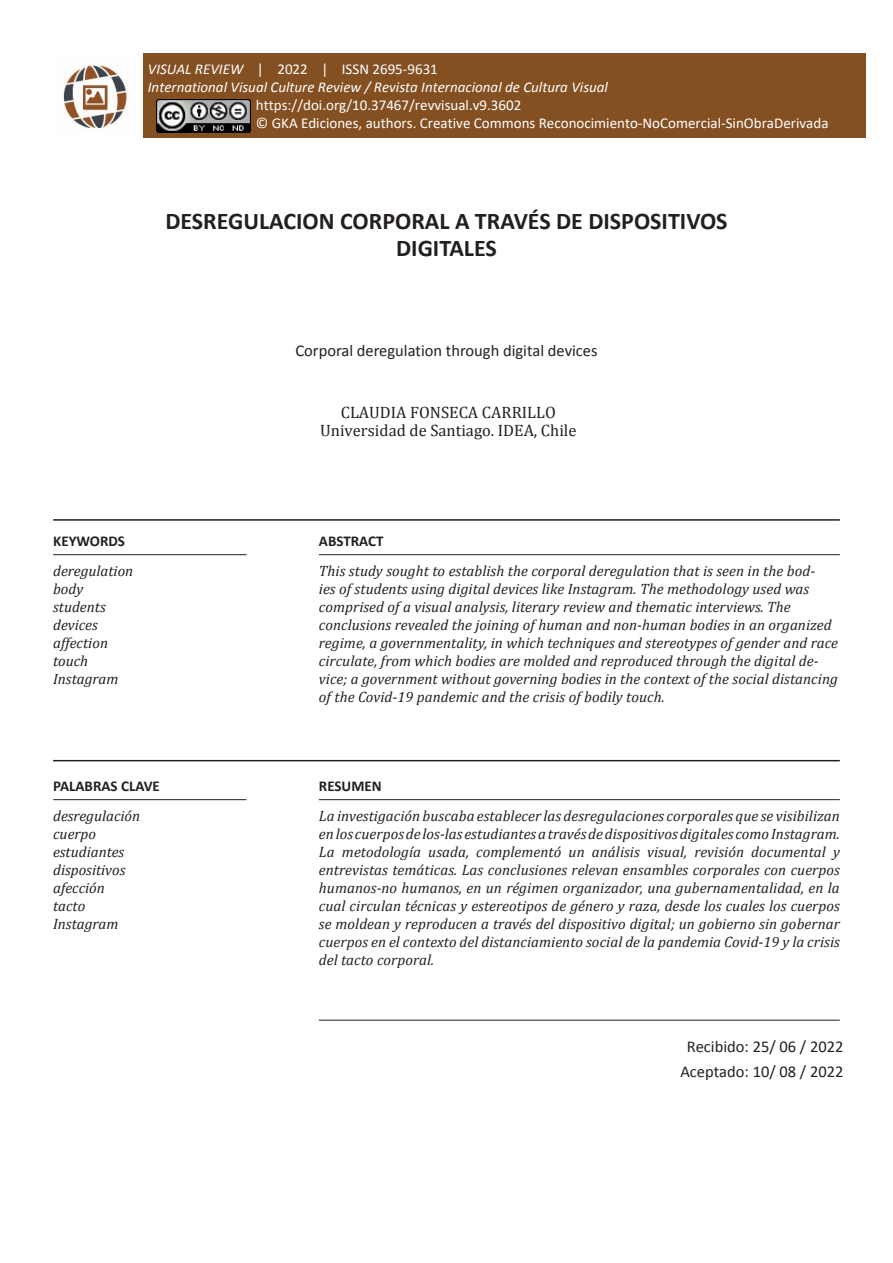
<style>
.page{position:relative;width:893px;height:1263px;background:#fff}
.page>*{position:absolute;margin:0;border:0;box-sizing:border-box;transform-origin:0 0}
.Titulo_Artículo{font:700 24px/27px "Calibri";color:#231f20;text-align:center}
.Cita{font:16.5px/18px "Cambria";color:#231f20;text-align:center}
.Titulo_Ingles{font:16.5px "Calibri";color:#231f20}
.DATE-HOME{font:16.5px/24.6px "Calibri";color:#231f20;text-align:center}
.CONTENT-HOME{font:italic 15px/18px "Cambria";letter-spacing:.005em;color:#231f20}
.t1{font:15px "Calibri";color:#fff}
.t2{font:italic 15px "Calibri";color:#fff}
.WORDS-HOME{font:700 15px "Calibri";color:#231f20}
.s1{font-style:italic}
</style>
<div class="page">
<hr style="left:53px;top:519px;width:787px;height:2px;background:#231f20">
<hr style="left:53px;top:760px;width:787px;height:1px;background:#231f20">
<hr style="left:53px;top:554px;width:194px;height:1px;background:#231f20">
<hr style="left:53px;top:799px;width:194px;height:1px;background:#231f20">
<hr style="left:319px;top:554px;width:521px;height:1px;background:#231f20">
<hr style="left:319px;top:799px;width:521px;height:1px;background:#231f20">
<hr style="left:319px;top:1020px;width:521px;height:1px;background:#231f20">
<img style="left:63px;top:64px;width:64px;height:66px">
<div style="left:143px;top:53px;width:723px;height:85px;background:#845022"></div>
<img style="left:156px;top:99px;width:95px;height:33px">
<p class="t1" style="left:148px;top:60px;width:292px"><span class="s1">VISUAL REVIEW</span> | 2022 | ISSN 2695-9631</p>
<p class="t2" style="left:148px;top:78px;width:462px">International Visual Culture Review / Revista Internacional de Cultura Visual</p>
<p class="t1" style="left:256px;top:96px;width:267px">https://doi.org/10.37467/revvisual.v9.3602</p>
<p class="t1" style="left:256px;top:113px;width:574px">© GKA Ediciones, authors. Creative Commons Reconocimiento-NoComercial-SinObraDerivada</p>
<p class="Titulo_Artículo" style="left:165px;top:206px;width:564px">DESREGULACION CORPORAL A TRAVÉS DE DISPOSITIVOS<br>DIGITALES</p>
<p class="Titulo_Ingles" style="left:295px;top:340px;width:304px">Corporal deregulation through digital devices</p>
<p class="WORDS-HOME" style="left:53px;top:530px;width:73px">KEYWORDS</p>
<p class="CONTENT-HOME" style="left:53px;top:561px;width:82px">deregulation</p>
<p class="CONTENT-HOME" style="left:53px;top:579px;width:32px">body</p>
<p class="CONTENT-HOME" style="left:53px;top:597px;width:54px">students</p>
<p class="CONTENT-HOME" style="left:53px;top:615px;width:46px">devices</p>
<p class="CONTENT-HOME" style="left:53px;top:633px;width:56px">affection</p>
<p class="CONTENT-HOME" style="left:53px;top:651px;width:37px">touch</p>
<p class="CONTENT-HOME" style="left:53px;top:669px;width:67px">Instagram</p>
<p class="WORDS-HOME" style="left:53px;top:775px;width:108px">PALABRAS CLAVE</p>
<p class="CONTENT-HOME" style="left:53px;top:806px;width:89px">desregulación</p>
<p class="CONTENT-HOME" style="left:53px;top:824px;width:44px">cuerpo</p>
<p class="CONTENT-HOME" style="left:53px;top:842px;width:73px">estudiantes</p>
<p class="CONTENT-HOME" style="left:53px;top:860px;width:74px">dispositivos</p>
<p class="CONTENT-HOME" style="left:53px;top:878px;width:53px">afección</p>
<p class="CONTENT-HOME" style="left:53px;top:896px;width:34px">tacto</p>
<p class="CONTENT-HOME" style="left:53px;top:914px;width:67px">Instagram</p>
<p class="Cita" style="left:320px;top:403px;width:258px">CLAUDIA FONSECA CARRILLO<br>Universidad de Santiago. IDEA, Chile</p>
<p class="WORDS-HOME" style="left:319px;top:530px;width:66px">ABSTRACT</p>
<p class="CONTENT-HOME" style="left:319px;top:561px;width:521px">This study sought to establish the corporal deregulation that is seen in the bod-<br>ies of students using digital devices like Instagram. The methodology used was comprised of a visual analysis, literary review and thematic interviews. The conclusions revealed the joining of human and non-human bodies in an organized regime, a governmentality, in which techniques and stereotypes of gender and race circulate, from which bodies are molded and reproduced through the digital de&shy;vice; a government without governing bodies in the context of the social distancing of the Covid-19 pandemic and the crisis of bodily touch.</p>
<p class="WORDS-HOME" style="left:319px;top:775px;width:64px">RESUMEN</p>
<p class="CONTENT-HOME" style="left:319px;top:806px;width:522px;text-align:justify">La investigación buscaba establecer las desregulaciones corporales que se visibilizan en los cuerpos de los-las estudiantes a través de dispositivos digitales como Instagram.<br>La metodología usada, complementó un análisis visual, revisión documental y entrevistas temáticas. Las conclusiones relevan ensambles corporales con cuerpos humanos-no humanos, en un régimen organizador, una gubernamentalidad, en la cual circulan técnicas y estereotipos de género y raza, desde los cuales los cuerpos se moldean y reproducen a través del dispositivo digital; un gobierno sin gobernar cuerpos en el contexto del distanciamiento social de la pandemia Covid-19 y la crisis del tacto corporal.</p>
<p class="DATE-HOME" style="left:680px;top:1034px;width:165px">Recibido: 25/ 06 / 2022<br>Aceptado: 10/ 08 / 2022</p>
</div>
